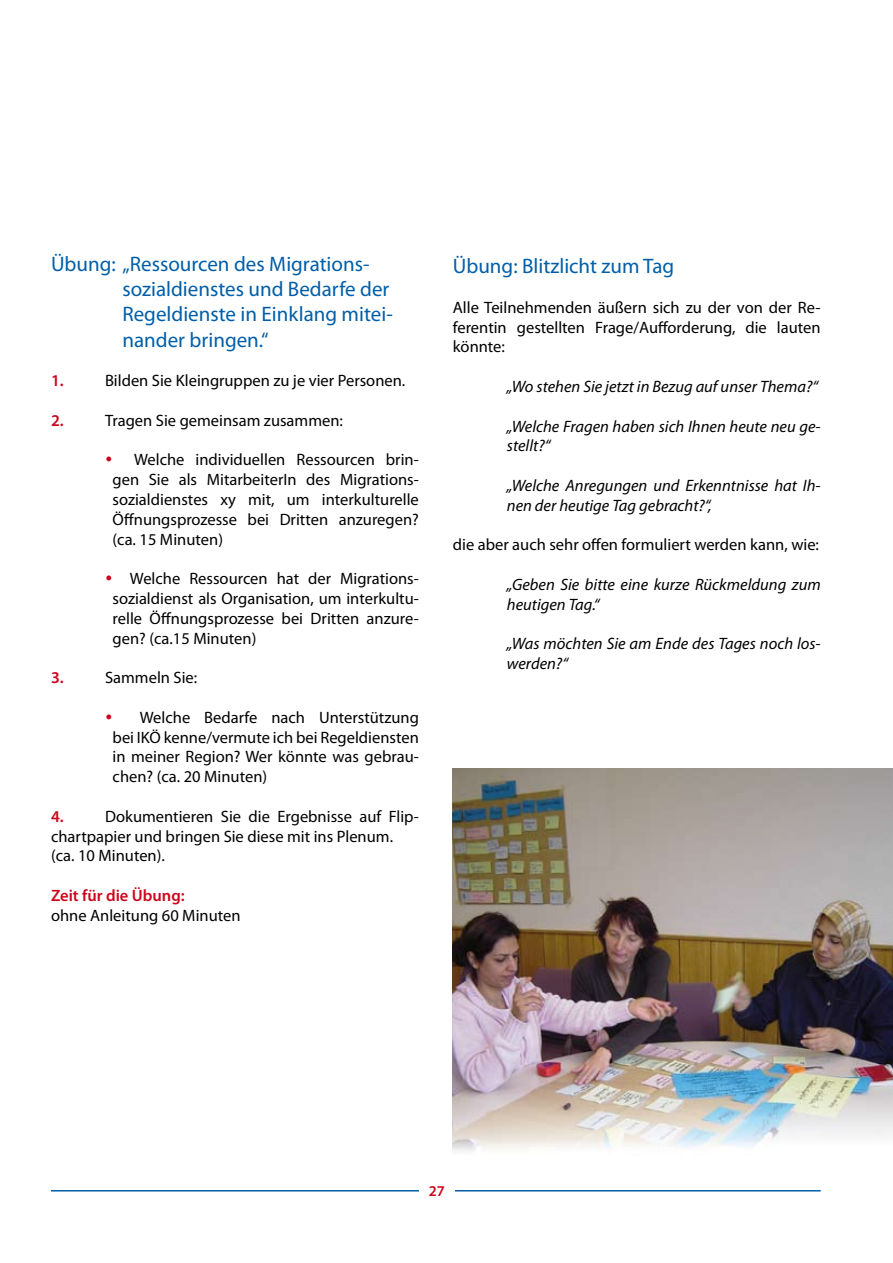
<style>
.page{position:relative;width:893px;height:1263px;background:#fff}
.page>*{position:absolute;margin:0;border:0;box-sizing:border-box;transform-origin:0 0}
.t1{font:21px/25.2px "Myriad Pro";color:#005ea8}
.t2{font:16.5px/19.8px "Myriad Pro";color:#000;text-align:justify}
.t3{font:italic 16.5px/19.8px "Myriad Pro";color:#000}
.t4{font:600 16.5px "Myriad Pro";color:#cc051c}
.t5{font:600 15px "Myriad Pro";color:#cc051c}
.s1{color:#cc051c}
</style>
<div class="page">
<hr style="left:51px;top:1190px;width:770px;height:1px;background:#005ea8">
<div style="left:419px;top:1185px;width:36px;height:26px;background:#fff"></div>
<img style="left:453px;top:769px;width:440px;height:382px">
<p class="t1" style="left:122px;top:251px;width:272px;text-indent:-71px">Übung: „Ressourcen des Migrations&shy;sozialdienstes und Bedarfe der<br>Regeldienste in Einklang mitei&shy;nander bringen.“</p>
<p class="t4" style="left:51px;top:370px;width:14px">1.</p>
<p class="t2" style="left:105px;top:370px;width:302px">Bilden Sie Kleingruppen zu je vier Personen.</p>
<p class="t4" style="left:51px;top:410px;width:14px">2.</p>
<p class="t2" style="left:105px;top:410px;width:239px">Tragen Sie gemeinsam zusammen:</p>
<p class="t2" style="left:113px;top:450px;width:308px;text-indent:-8px"><span class="s1">•</span> Welche individuellen Ressourcen brin&shy;gen Sie als MitarbeiterIn des Migrations&shy;sozialdienstes xy mit, um interkulturelle Öffnungsprozesse bei Dritten anzuregen? (ca. 15 Minuten)</p>
<p class="t2" style="left:113px;top:568px;width:308px;text-indent:-8px"><span class="s1">•</span> Welche Ressourcen hat der Migrations&shy;sozialdienst als Organisation, um interkultu&shy;relle Öffnungsprozesse bei Dritten anzure&shy;gen? (ca.15 Minuten)</p>
<p class="t4" style="left:51px;top:667px;width:14px">3.</p>
<p class="t2" style="left:105px;top:667px;width:94px">Sammeln Sie:</p>
<p class="t2" style="left:113px;top:707px;width:308px;text-indent:-8px"><span class="s1">•</span> Welche Bedarfe nach Unterstützung bei IKÖ kenne/vermute ich bei Regeldiensten in meiner Region? Wer könnte was gebrau&shy;chen? (ca. 20 Minuten)</p>
<p class="t4" style="left:51px;top:806px;width:14px">4.</p>
<p class="t2" style="left:51px;top:806px;width:369px;text-align:left;text-indent:54px">Dokumentieren Sie die Ergebnisse auf Flip&shy;chartpapier und bringen Sie diese mit ins Plenum. (ca. 10 Minuten).</p>
<p class="t4" style="left:51px;top:885px;width:135px">Zeit für die Übung:</p>
<p class="t2" style="left:51px;top:905px;width:191px">ohne Anleitung 60 Minuten</p>
<p class="t1" style="left:453px;top:253px;width:223px">Übung: Blitzlicht zum Tag</p>
<p class="t2" style="left:453px;top:297px;width:369px">Alle Teilnehmenden äußern sich zu der von der Re&shy;ferentin gestellten Frage/Aufforderung, die lauten könnte:</p>
<p class="t3" style="left:507px;top:376px;width:313px">„Wo stehen Sie jetzt in Bezug auf unser Thema?“</p>
<p class="t3" style="left:507px;top:416px;width:315px">„Welche Fragen haben sich Ihnen heute neu ge&shy;stellt?“</p>
<p class="t3" style="left:507px;top:475px;width:315px">„Welche Anregungen und Erkenntnisse hat Ih&shy;nen der heutige Tag gebracht?“,</p>
<p class="t2" style="left:453px;top:535px;width:368px">die aber auch sehr offen formuliert werden kann, wie:</p>
<p class="t3" style="left:507px;top:574px;width:315px">„Geben Sie bitte eine kurze Rückmeldung zum heutigen Tag.“</p>
<p class="t3" style="left:507px;top:634px;width:315px">„Was möchten Sie am Ende des Tages noch los&shy;werden?“</p>
<p class="t5" style="left:429px;top:1182px;width:18px">27</p>
</div>
